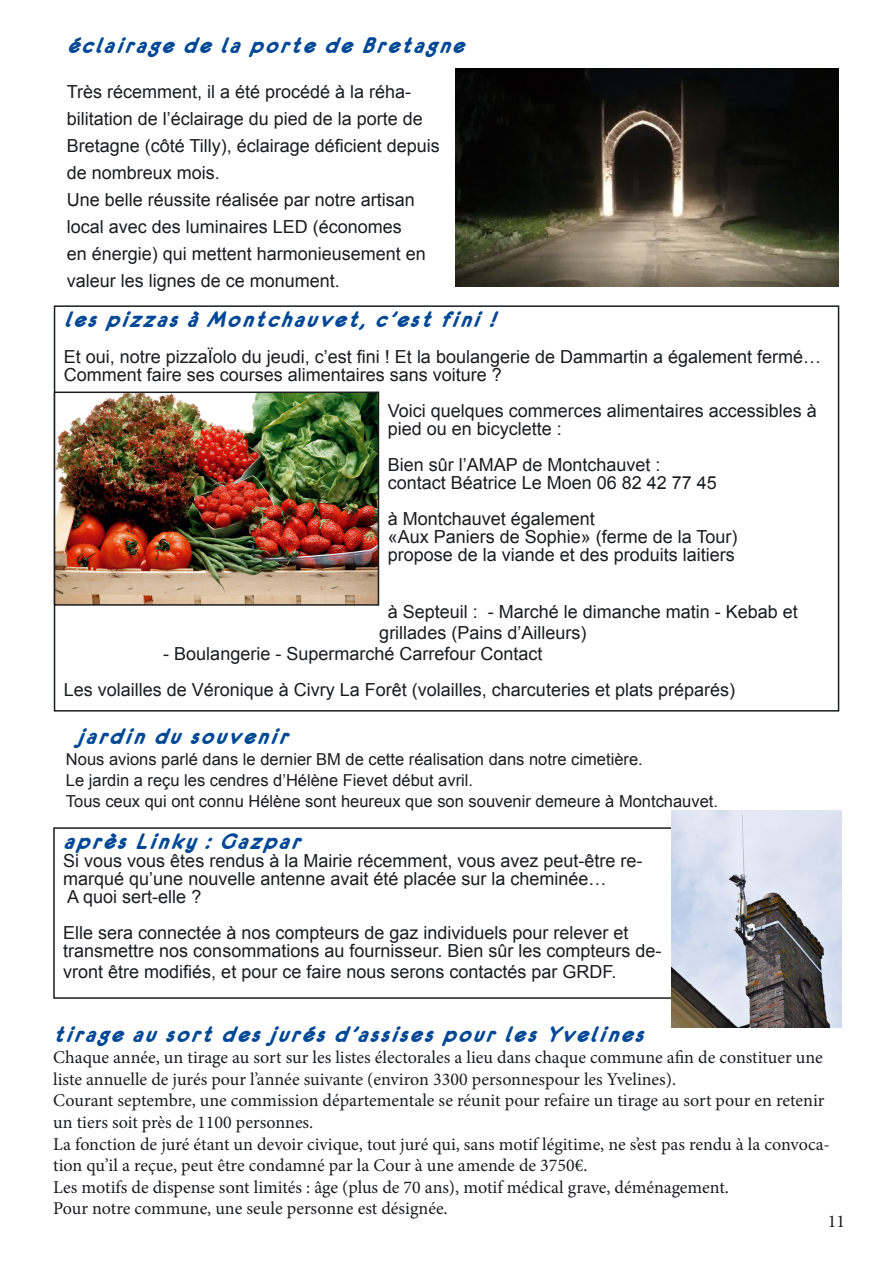
<style>
.page{position:relative;width:893px;height:1263px;background:#fff}
.page>*{position:absolute;margin:0;border:0;box-sizing:border-box;transform-origin:0 0}
.t1{font:italic 24px "Eurofurencebold";color:#004896}
.t2{font:18px/18px "Arial";color:#1b1c20}
.t3{font:18px/21.6px "Minion Pro";color:#1b1c20}
.t4{font:16.5px/21px "Arial";color:#1b1c20}
</style>
<div class="page">
<img style="left:455px;top:69px;width:384px;height:218px">
<div style="left:54px;top:305px;width:785px;height:406px;border:2px solid #1b1c20"></div>
<img style="left:57px;top:394px;width:319px;height:209px">
<div style="left:54px;top:391px;width:325px;height:215px;border:2px solid #1b1c20"></div>
<div style="left:53px;top:827px;width:787px;height:172px;border:2px solid #1b1c20"></div>
<img style="left:672px;top:810px;width:170px;height:217px">
<h1 class="t1" style="left:67px;top:33px;width:407px">éclairage de laporte de Bretagne</h1>
<p class="t2" style="left:67px;top:78px;width:375px;line-height:27px">Très récemment, il a été procédé à la réha&shy;bilitation de l’éclairage du pied de la porte de Bretagne (côté Tilly), éclairage déficient depuis de nombreux mois.<br>Une belle réussite réalisée par notre artisan local avec des luminaires LED (économes<br>en énergie) qui mettent harmonieusement en valeur les lignes de ce monument.</p>
<h1 class="t1" style="left:64px;top:307px;width:441px">lespizzasàMontchauvet,c’estfini!</h1>
<p class="t2" style="left:64px;top:348px;width:759px">Et oui, notre pizzaÏolo du jeudi, c’est fini ! Et la boulangerie de Dammartin a également fermé…<br>Comment faire ses courses alimentaires sans voiture ?</p>
<p class="t2" style="left:388px;top:402px;width:431px">Voici quelques commerces alimentaires accessibles à pied ou en bicyclette :</p>
<p class="t2" style="left:388px;top:456px;width:331px">Bien sûr l’AMAP de Montchauvet : contact Béatrice Le Moen 06 82 42 77 45</p>
<p class="t2" style="left:388px;top:510px;width:351px">à Montchauvet également<br>«Aux Paniers de Sophie» (ferme de la Tour) propose de la viande et des produits laitiers</p>
<p class="t2" style="left:379px;top:601px;width:420px;line-height:21px;text-indent:8px">à Septeuil : - Marché le dimanche matin - Kebab et grillades (Pains d’Ailleurs)</p>
<p class="t2" style="left:64px;top:636px;width:673px;line-height:36px;text-indent:100px">- Boulangerie - Supermarché Carrefour Contact<br>Les volailles de Véronique à Civry La Forêt (volailles, charcuteries et plats préparés)</p>
<h1 class="t1" style="left:77px;top:724px;width:221px">jardin du souvenir</h1>
<p class="t4" style="left:66px;top:749px;width:654px">Nous avions parlé dans le dernier BM de cette réalisation dans notre cimetière.<br>Le jardin a reçu les cendres d’Hélène Fievet début avril.<br>Tous ceux qui ont connu Hélène sont heureux que son souvenir demeure à Montchauvet.</p>
<h1 class="t1" style="left:63px;top:829px;width:247px">aprèsLinky:Gazpar</h1>
<p class="t2" style="left:63px;top:851px;width:581px">Si vous vous êtes rendus à la Mairie récemment, vous avez peut-être re&shy;marqué qu’une nouvelle antenne avait été placée sur la cheminée…<br>A quoi sert-elle ?</p>
<p class="t2" style="left:63px;top:923px;width:600px">Elle sera connectée à nos compteurs de gaz individuels pour relever et transmettre nos consommations au fournisseur. Bien sûr les compteurs de-</p>
<p class="t2" style="left:63px;top:963px;width:555px">vront être modifiés, et pour ce faire nous serons contactés par GRDF.</p>
<h1 class="t1" style="left:53px;top:1022px;width:600px">tirage au sortdesjurésd’assisespourlesYvelines</h1>
<p class="t3" style="left:53px;top:1047px;width:778px">Chaque année, un tirage au sort sur les listes électorales a lieu dans chaque commune afin de constituer une liste annuelle de jurés pour l’année suivante (environ 3300 personnespour les Yvelines).<br>Courant septembre, une commission départementale se réunit pour refaire un tirage au sort pour en retenir un tiers soit près de 1100 personnes.<br>La fonction de juré étant un devoir civique, tout juré qui, sans motif légitime, ne s’est pas rendu à la convoca&shy;tion qu’il a reçue, peut être condamné par la Cour à une amende de 3750€.<br>Les motifs de dispense sont limités : âge (plus de 70 ans), motif médical grave, déménagement.<br>Pour notre commune, une seule personne est désignée.</p>
<p class="t3" style="left:828px;top:1211px;width:19px">11</p>
</div>
